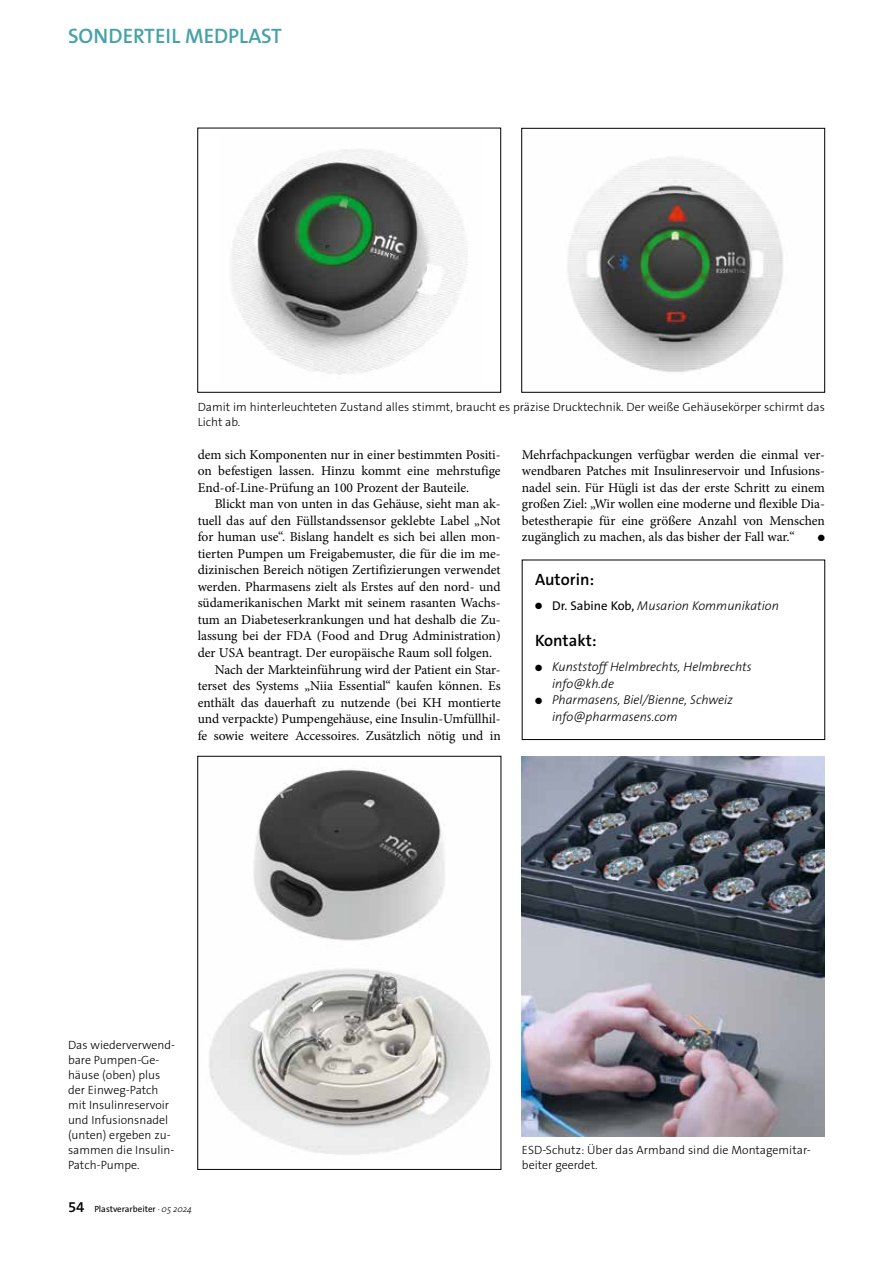
<style>
.page{position:relative;width:893px;height:1263px;background:#fff}
.page>*{position:absolute;margin:0;border:0;box-sizing:border-box;transform-origin:0 0}
.t1{font:600 21px "The Sans Os F";color:#48a2a8}
.t2{font:600 16.5px "The Sans Os F";color:#000}
.t3{font:13.5px/16.5px "Minion Pro";letter-spacing:-.005em;color:#000;text-align:justify}
.t4{font:italic 300 12.75px/16.5px "The Sans Os F";color:#000}
.t5{font:300 12px/15px "The Sans Os F";color:#000}
.t6{font:9px "The Sans Os F";color:#000}
.t7{font:9px "Zapf Dingbats Std";color:#000}
.s1{font-weight:400;font-style:normal}
.s2{font-weight:600;font-size:15px}
.s3{font-weight:300;font-style:italic}
</style>
<div class="page">
<div style="left:522px;top:560px;width:303px;height:180px;border:1px solid #000"></div>
<img style="left:232px;top:149px;width:236px;height:226px">
<div style="left:197px;top:128px;width:304px;height:265px;border:1px solid #000"></div>
<img style="left:567px;top:157px;width:216px;height:215px">
<div style="left:521px;top:128px;width:304px;height:265px;border:1px solid #000"></div>
<img style="left:209px;top:769px;width:281px;height:386px">
<div style="left:197px;top:756px;width:304px;height:414px;border:1px solid #000"></div>
<img style="left:522px;top:756px;width:303px;height:380px">
<h1 class="t1" style="left:68px;top:22px;width:215px">SONDERTEIL MEDPLAST</h1>
<p class="t5" style="left:198px;top:399px;width:629px">Damit im hinterleuchteten Zustand alles stimmt, braucht es präzise Drucktechnik. Der weiße Gehäusekörper schirmt das<br>Licht ab.</p>
<p class="t3" style="left:198px;top:446px;width:304px">dem sich Komponenten nur in einer bestimmten Positi&shy;on befestigen lassen. Hinzu kommt eine mehrstufige End-of-Line-Prüfung an 100 Prozent der Bauteile.</p>
<p class="t3" style="left:215px;top:496px;width:287px">Blickt man von unten in das Gehäuse, sieht man ak-</p>
<p class="t3" style="left:198px;top:512px;width:304px">tuell das auf den Füllstandssensor geklebte Label „Not</p>
<p class="t3" style="left:198px;top:529px;width:304px">for human use“. Bislang handelt es sich bei allen mon-</p>
<p class="t3" style="left:198px;top:545px;width:304px">tierten Pumpen um Freigabemuster, die für die im me-</p>
<p class="t3" style="left:198px;top:562px;width:304px">dizinischen Bereich nötigen Zertifizierungen verwendet</p>
<p class="t3" style="left:198px;top:578px;width:304px">werden. Pharmasens zielt als Erstes auf den nord- und</p>
<p class="t3" style="left:198px;top:595px;width:304px">südamerikanischen Markt mit seinem rasanten Wachs-</p>
<p class="t3" style="left:198px;top:611px;width:304px">tum an Diabeteserkrankungen und hat deshalb die Zu-</p>
<p class="t3" style="left:198px;top:628px;width:304px">lassung bei der FDA (Food and Drug Administration)</p>
<p class="t3" style="left:198px;top:644px;width:296px">der USA beantragt. Der europäische Raum soll folgen.</p>
<p class="t3" style="left:215px;top:661px;width:287px">Nach der Markteinführung wird der Patient ein Star-</p>
<p class="t3" style="left:198px;top:677px;width:304px">terset des Systems „Niia Essential“ kaufen können. Es</p>
<p class="t3" style="left:198px;top:694px;width:304px">enthält das dauerhaft zu nutzende (bei KH montierte</p>
<p class="t3" style="left:198px;top:711px;width:304px">und verpackte) Pumpengehäuse, eine Insulin-Umfüllhil-</p>
<p class="t3" style="left:198px;top:727px;width:304px">fe sowie weitere Accessoires. Zusätzlich nötig und in</p>
<p class="t3" style="left:522px;top:446px;width:304px">Mehrfachpackungen verfügbar werden die einmal ver&shy;wendbaren Patches mit Insulinreservoir und Infusions&shy;nadel sein. Für Hügli ist das der erste Schritt zu einem großen Ziel: „Wir wollen eine moderne und flexible Dia&shy;betestherapie für eine größere Anzahl von Menschen zugänglich zu machen, als das bisher der Fall war.“</p>
<p class="t7" style="left:818px;top:533px;width:9px">●</p>
<p class="t2" style="left:535px;top:569px;width:61px">Autorin:</p>
<p class="t4" style="left:535px;top:598px;width:245px">● <span class="s1">Dr. Sabine Kob,</span> Musarion Kommunikation</p>
<p class="t2" style="left:535px;top:630px;width:63px">Kontakt:</p>
<p class="t4" style="left:552px;top:659px;width:201px;text-indent:-17px">● Kunststoff Helmbrechts, Helmbrechts info@kh.de</p>
<p class="t4" style="left:552px;top:692px;width:182px;text-indent:-17px">● Pharmasens, Biel/Bienne, Schweiz info@pharmasens.com</p>
<p class="t5" style="left:68px;top:1037px;width:109px">Das wiederverwend&shy;bare Pumpen-Ge&shy;häuse (oben) plus der Einweg-Patch mit Insulinreservoir und Infusionsnadel (unten) ergeben zu&shy;sammen die Insulin-<br>Patch-Pumpe.</p>
<p class="t6" style="left:68px;top:1203px;width:125px"><span class="s2">54</span> Plastverarbeiter <span class="s3">· 05 2024</span></p>
<p class="t5" style="left:522px;top:1142px;width:290px">ESD-Schutz: Über das Armband sind die Montagemitar&shy;beiter geerdet.</p>
</div>
